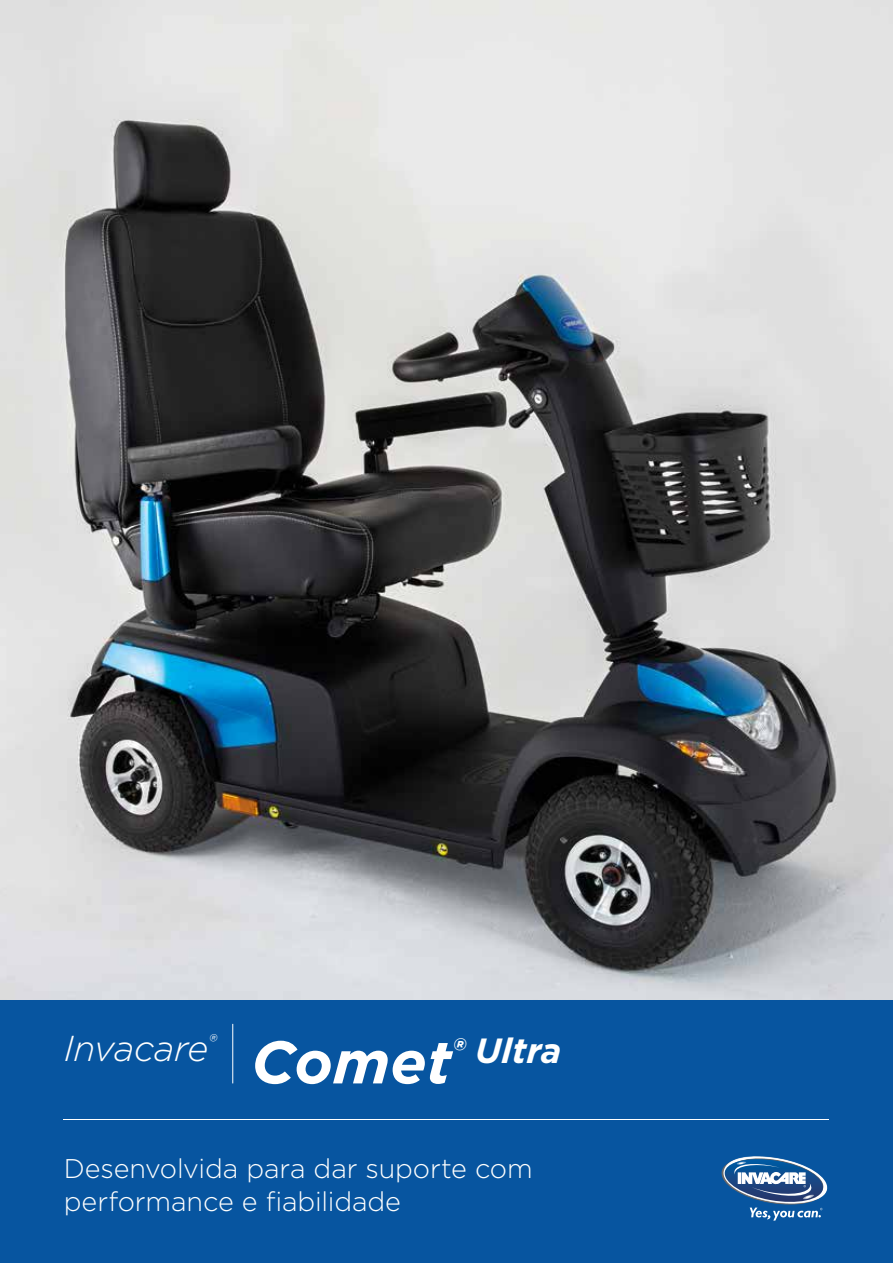
<style>
.page{position:relative;width:893px;height:1263px;background:#fff}
.page>*{position:absolute;margin:0;border:0;box-sizing:border-box;transform-origin:0 0}
.t1{font:italic 300 36px "Gotham";letter-spacing:-.015em;color:#fff}
.t2{font:italic 700 34.95px "Gotham";color:#fff}
.t3{font:300 27px/33px "Gotham";letter-spacing:-.005em;color:#fff}
.s1{font-size:60px}
</style>
<div class="page">
<div style="left:0;top:999px;width:893px;height:264px;background:#0755a0"></div>
<hr style="left:64px;top:1119px;width:765px;height:1px;background:#fff">
<svg style="left:721px;top:1156px;width:106px;height:64px"></svg>
<img style="left:0;top:0;width:893px;height:999px">
<hr style="left:232px;top:1024px;width:1px;height:59px;background:#fff">
<h1 class="t1" style="left:64px;top:1026px;width:154px">Invacare<sup>®</sup></h1>
<p class="t2" style="left:251px;top:1028px;width:312px"><span class="s1">Comet</span>® Ultra</p>
<p class="t3" style="left:64px;top:1151px;width:471px">Desenvolvida para dar suporte com performance e fiabilidade</p>
</div>
